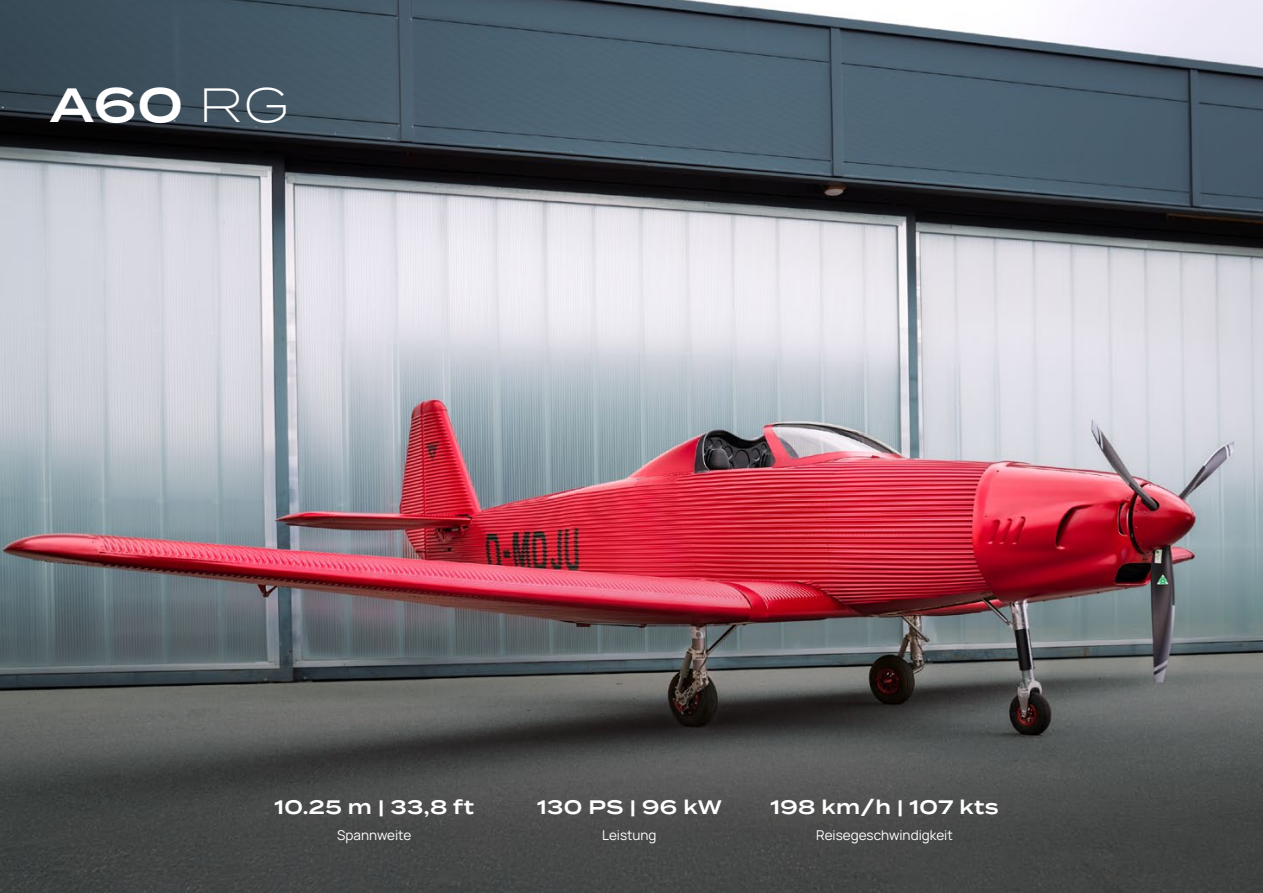
<style>
.page{position:relative;width:1263px;height:893px;background:#fff}
.page>*{position:absolute;margin:0;border:0;box-sizing:border-box;transform-origin:0 0}
.t1{font:600 48px "Termina";color:#fff}
.t2{font:600 19.5px "Termina";letter-spacing:.02em;color:#fff}
.t3{font:13.5px "Manrope";color:#fff}
.s1{font-weight:300}
</style>
<div class="page">
<img style="left:0;top:0;width:1263px;height:893px">
<h1 class="t1" style="left:50px;top:70px;width:240px">A60 <span class="s1">RG</span></h1>
<h2 class="t2" style="left:274px;top:793px;width:201px">10.25 m | 33,8 ft</h2>
<p class="t3" style="left:337px;top:825px;width:76px">Spannweite</p>
<h2 class="t2" style="left:537px;top:793px;width:186px">130 PS | 96 kW</h2>
<p class="t3" style="left:602px;top:825px;width:56px">Leistung</p>
<h2 class="t2" style="left:770px;top:793px;width:230px">198 km/h | 107 kts</h2>
<p class="t3" style="left:816px;top:825px;width:138px">Reisegeschwindigkeit</p>
</div>
